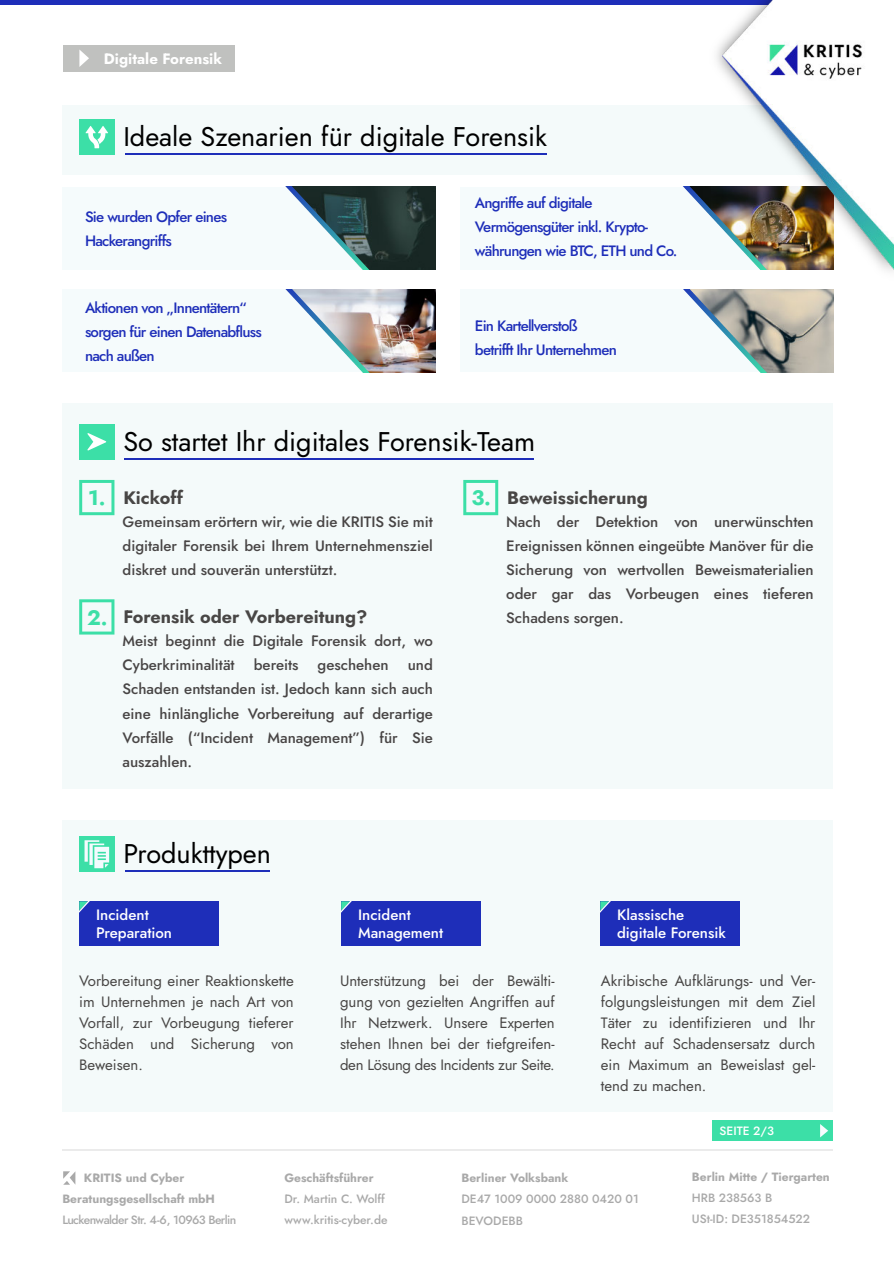
<style>
.page{position:relative;width:894px;height:1264px;background:#fff}
.page>*{position:absolute;margin:0;border:0;box-sizing:border-box;transform-origin:0 0}
.t1{font:27px "Jost";color:#000}
.t2{font:700 18px "Jost";color:#484645}
.t3{font:500 15px/24px "Jost";color:#484545;text-align:justify}
.t4{font:15px/21px "Jost";color:#484645;text-align:justify}
.t5{font:500 15px/24px "Jost";letter-spacing:-.05em;color:#1e2eb9}
.t6{font:500 15px/18px "Jost";color:#fff}
.t7{font:700 15px "Jost";color:#fff}
.t8{font:500 12px/21px "Jost";color:#a9a9a9}
.t9{font:700 12px/21px "Jost";color:#a9a9a9}
.t10{font:500 12px "Jost";letter-spacing:-.045em;color:#a9a9a9}
.t11{font:500 12px "Jost";color:#fff}
.s1{font-size:21px;color:#3cdfa7}
</style>
<div class="page">
<div style="left:63px;top:45px;width:171px;height:26px;background:#c0c1bf"></div>
<svg style="left:79px;top:50px;width:10px;height:17px"></svg>
<div style="left:712px;top:1120px;width:120px;height:20px;background:#3cdfa7"></div>
<svg style="left:820px;top:1124px;width:7px;height:13px"></svg>
<div style="left:62px;top:105px;width:770px;height:69px;background:#f4fafa"></div>
<hr style="left:125px;top:153px;width:421px;height:2px;background:#1e2eb9">
<div style="left:79px;top:119px;width:35px;height:36px;background:#3cdfa7"></div>
<svg style="left:85px;top:126px;width:23px;height:22px"></svg>
<div style="left:0;top:0;width:893px;height:5px;background:#1e2eb9"></div>
<div style="left:62px;top:187px;width:373px;height:83px;background:#f5fbfc"></div>
<img style="left:370px;top:187px;width:65px;height:83px">
<img style="left:286px;top:187px;width:84px;height:83px">
<div style="left:460px;top:187px;width:372px;height:83px;background:#f5fbfc"></div>
<img style="left:683px;top:187px;width:26px;height:28px">
<div style="left:62px;top:289px;width:373px;height:83px;background:#f5fbfc"></div>
<img style="left:370px;top:289px;width:65px;height:83px">
<img style="left:285px;top:289px;width:85px;height:83px">
<div style="left:460px;top:289px;width:372px;height:83px;background:#f5fbfc"></div>
<img style="left:767px;top:289px;width:65px;height:83px">
<img style="left:683px;top:289px;width:84px;height:83px">
<svg style="left:63px;top:1171px;width:12px;height:13px"></svg>
<hr style="left:62px;top:1148px;width:770px;height:1px;background:#ebebeb">
<img style="left:709px;top:0;width:184px;height:271px">
<div style="left:62px;top:403px;width:770px;height:386px;background:#f4fafa"></div>
<svg style="left:79px;top:480px;width:35px;height:35px"></svg>
<svg style="left:463px;top:480px;width:35px;height:35px"></svg>
<svg style="left:79px;top:599px;width:35px;height:35px"></svg>
<div style="left:79px;top:424px;width:35px;height:35px;background:#3cdfa7"></div>
<svg style="left:87px;top:433px;width:19px;height:17px"></svg>
<hr style="left:124px;top:458px;width:409px;height:1px;background:#1e2eb9">
<div style="left:62px;top:820px;width:770px;height:291px;background:#f4fafa"></div>
<div style="left:79px;top:836px;width:35px;height:35px;background:#3cdfa7"></div>
<svg style="left:84px;top:840px;width:25px;height:28px"></svg>
<hr style="left:125px;top:870px;width:145px;height:1px;background:#1e2eb9">
<div style="left:79px;top:901px;width:140px;height:44px;background:#1e2eb9"></div>
<svg style="left:79px;top:901px;width:11px;height:12px"></svg>
<div style="left:341px;top:901px;width:140px;height:44px;background:#1e2eb9"></div>
<svg style="left:341px;top:901px;width:11px;height:12px"></svg>
<div style="left:600px;top:901px;width:139px;height:44px;background:#1e2eb9"></div>
<svg style="left:600px;top:901px;width:10px;height:12px"></svg>
<p class="t7" style="left:104px;top:48px;width:119px">Digitale Forensik</p>
<h1 class="t1" style="left:123px;top:117px;width:425px">Ideale Szenarien für digitale Forensik</h1>
<p class="t5" style="left:85px;top:205px;width:143px">Sie wurden Opfer eines<br>Hackerangriffs</p>
<p class="t5" style="left:85px;top:295px;width:178px">Aktionen von „Innentätern“ sorgen für einen Datenabfluss nach außen</p>
<p class="t5" style="left:474px;top:191px;width:204px">Angriffe auf digitale<br>Vermögensgüter inkl. Krypto&shy;währungen wie BTC, ETH und Co.</p>
<p class="t5" style="left:474px;top:313px;width:143px">Ein Kartellverstoß betrifft Ihr Unternehmen</p>
<h1 class="t1" style="left:123px;top:422px;width:413px">So startet Ihr digitales Forensik-Team</h1>
<p class="t2" style="left:88px;top:485px;width:96px"><span class="s1">1.</span> Kickoff</p>
<p class="t3" style="left:122px;top:509px;width:312px">Gemeinsam erörtern wir, wie die KRITIS Sie mit digitaler Forensik bei Ihrem Unternehmensziel diskret und souverän unterstützt.</p>
<p class="t2" style="left:471px;top:485px;width:178px"><span class="s1">3.</span> Beweissicherung</p>
<p class="t3" style="left:506px;top:509px;width:309px">Nach der Detektion von unerwünschten Ereignissen können eingeübte Manöver für die Sicherung von wertvollen Beweismaterialien oder gar das Vorbeugen eines tieferen</p>
<p class="t2" style="left:87px;top:604px;width:282px"><span class="s1">2.</span> Forensik oder Vorbereitung?</p>
<p class="t3" style="left:506px;top:606px;width:119px">Schadens sorgen.</p>
<p class="t3" style="left:122px;top:629px;width:312px">Meist beginnt die Digitale Forensik dort, wo<br>Cyberkriminalität</p>
<p class="t3" style="left:122px;top:653px;width:312px;text-indent:285px">und Schaden entstanden ist. Jedoch kann sich auch eine hinlängliche Vorbereitung auf derartige Vorfälle (“Incident Management”) für Sie auszahlen.</p>
<p class="t3" style="left:253px;top:653px;width:46px">bereits</p>
<p class="t3" style="left:317px;top:653px;width:73px">geschehen</p>
<h1 class="t1" style="left:123px;top:834px;width:149px">Produkttypen</h1>
<p class="t6" style="left:96px;top:905px;width:78px">Incident<br>Preparation</p>
<p class="t6" style="left:358px;top:905px;width:87px">Incident<br>Management</p>
<p class="t6" style="left:617px;top:905px;width:110px">Klassische digitale Forensik</p>
<p class="t4" style="left:79px;top:970px;width:216px">Vorbereitung einer Reaktionskette im Unternehmen je nach Art von Vorfall, zur Vorbeugung tieferer Schäden und Sicherung von Beweisen.</p>
<p class="t4" style="left:340px;top:970px;width:216px">Unterstützung bei der Bewälti&shy;gung von gezielten Angriffen auf Ihr Netzwerk. Unsere Experten stehen Ihnen bei der tiefgreifen&shy;den Lösung des Incidents zur Seite.</p>
<p class="t4" style="left:600px;top:970px;width:216px">Akribische Aufklärungs- und Ver&shy;folgungsleistungen mit dem Ziel Täter zu identifizieren und Ihr Recht auf Schadensersatz durch ein Maximum an Beweislast gel&shy;tend zu machen.</p>
<p class="t9" style="left:62px;top:1166px;width:154px;text-indent:22px">KRITIS und Cyber<br>Beratungsgesellschaft mbH</p>
<p class="t10" style="left:62px;top:1210px;width:175px">Luckenwalder Str. 4-6, 10963 Berlin</p>
<p class="t9" style="left:284px;top:1166px;width:91px">Geschäftsführer</p>
<p class="t8" style="left:284px;top:1187px;width:105px">Dr. Martin C. Wolff www.kritis-cyber.de</p>
<p class="t9" style="left:461px;top:1166px;width:108px">Berliner Volksbank</p>
<p class="t8" style="left:461px;top:1186px;width:179px;line-height:22.5px">DE47 1009 0000 2880 0420 01<br>BEVODEBB</p>
<p class="t11" style="left:719px;top:1122px;width:56px">SEITE 2/3</p>
<p class="t9" style="left:691px;top:1166px;width:139px">Berlin Mitte / Tiergarten</p>
<p class="t8" style="left:691px;top:1187px;width:120px">HRB 238563 B<br>USt-ID: DE351854522</p>
</div>
